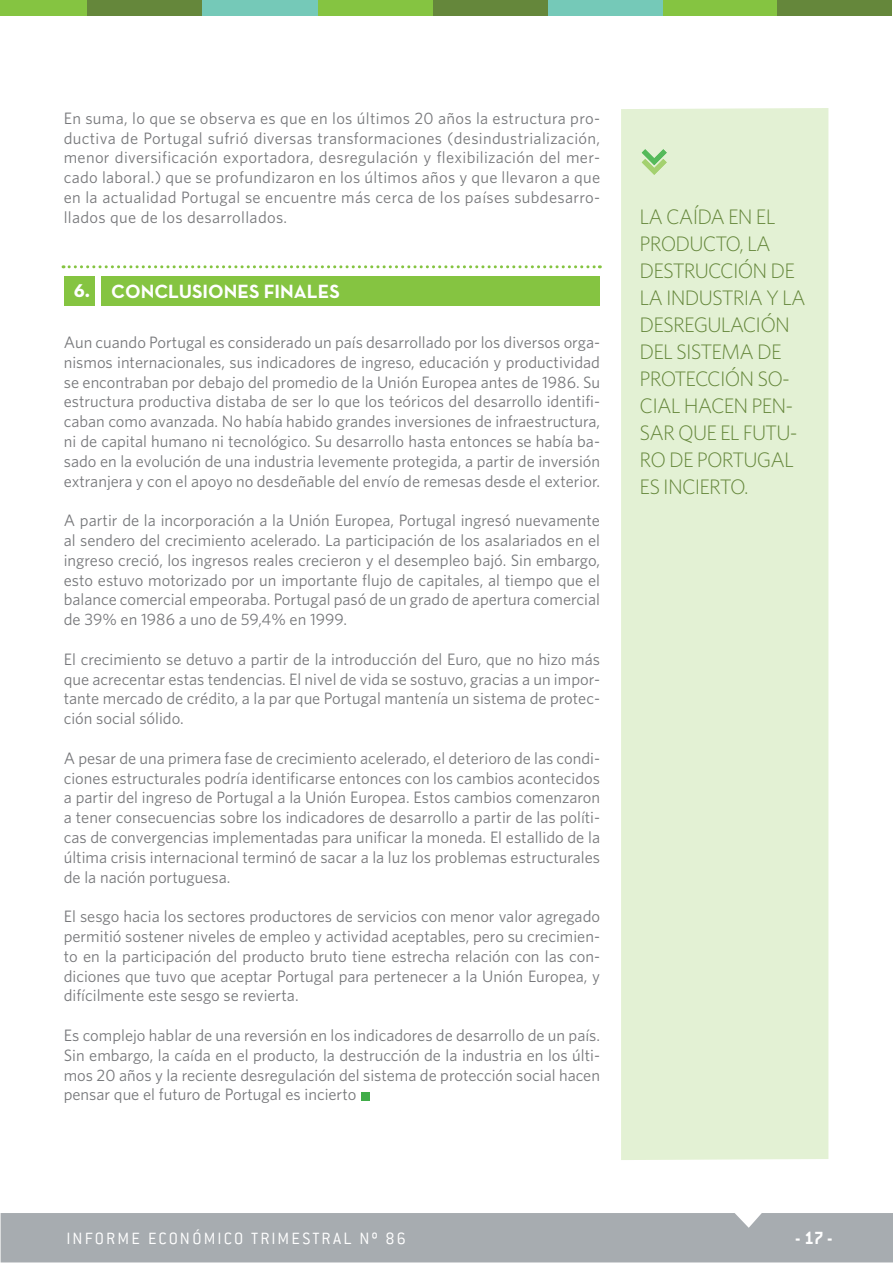
<style>
.page{position:relative;width:893px;height:1263px;background:#fff}
.page>*{position:absolute;margin:0;border:0;box-sizing:border-box;transform-origin:0 0}
.t1{font:300 21px/27px "Whitney";letter-spacing:-.04em;color:#65873b}
.t2{font:700 19.5px "Neutra Text";color:#fff}
.t3{font:700 19.5px "Conduit ITC";color:#fff}
.t4{font:300 18px "Conduit ITC";letter-spacing:.12em;color:#fff}
.t5{font:16.5px/19.8px "Whitney";color:#77787b;text-align:justify}
.s1{font-size:21px}
</style>
<div class="page">
<div style="left:1px;top:1213px;width:892px;height:49px;background:#a7acb0"></div>
<div style="left:777px;top:1px;width:115px;height:15px;background:#65873b"></div>
<div style="left:662px;top:1px;width:115px;height:15px;background:#85c441"></div>
<div style="left:548px;top:1px;width:114px;height:15px;background:#75c9b8"></div>
<div style="left:433px;top:1px;width:115px;height:15px;background:#65873b"></div>
<div style="left:318px;top:1px;width:115px;height:15px;background:#85c441"></div>
<div style="left:87px;top:1px;width:115px;height:15px;background:#65873b"></div>
<div style="left:0;top:1px;width:87px;height:15px;background:#85c441"></div>
<div style="left:202px;top:1px;width:116px;height:15px;background:#75c9b8"></div>
<div style="left:621px;top:108px;width:207px;height:1052px;background:#e3f1d4"></div>
<svg style="left:642px;top:149px;width:25px;height:26px"></svg>
<div style="left:64px;top:276px;width:31px;height:30px;background:#85c441"></div>
<div style="left:101px;top:276px;width:498px;height:30px;background:#85c441"></div>
<svg style="left:63px;top:265px;width:537px;height:3px"></svg>
<div style="left:361px;top:1092px;width:9px;height:9px;background:#41ad49"></div>
<p class="t5" style="left:64px;top:108px;width:538px">En suma, lo que se observa es que en los últimos 20 años la estructura pro&shy;ductiva de Portugal sufrió diversas transformaciones (desindustrialización, menor diversificación exportadora, desregulación y flexibilización del mer&shy;cado laboral.) que se profundizaron en los últimos años y que llevaron a que en la actualidad Portugal se encuentre más cerca de los países subdesarro&shy;llados que de los desarrollados.</p>
<p class="t2" style="left:74px;top:279px;width:268px"><span class="s1">6.</span> CONCLUSIONES FINALES</p>
<p class="t5" style="left:64px;top:332px;width:538px">Aun cuando Portugal es considerado un país desarrollado por los diversos orga&shy;nismos internacionales, sus indicadores de ingreso, educación y productividad se encontraban por debajo del promedio de la Unión Europea antes de 1986. Su estructura productiva distaba de ser lo que los teóricos del desarrollo identifi&shy;caban como avanzada. No había habido grandes inversiones de infraestructura, ni de capital humano ni tecnológico. Su desarrollo hasta entonces se había ba&shy;sado en la evolución de una industria levemente protegida, a partir de inversión extranjera y con el apoyo no desdeñable del envío de remesas desde el exterior.</p>
<p class="t5" style="left:64px;top:510px;width:538px">A partir de la incorporación a la Unión Europea, Portugal ingresó nuevamente al sendero del crecimiento acelerado. La participación de los asalariados en el ingreso creció, los ingresos reales crecieron y el desempleo bajó. Sin embargo, esto estuvo motorizado por un importante flujo de capitales, al tiempo que el balance comercial empeoraba. Portugal pasó de un grado de apertura comercial de 39% en 1986 a uno de 59,4% en 1999.</p>
<p class="t5" style="left:64px;top:649px;width:538px">El crecimiento se detuvo a partir de la introducción del Euro, que no hizo más que acrecentar estas tendencias. El nivel de vida se sostuvo, gracias a un impor&shy;tante mercado de crédito, a la par que Portugal mantenía un sistema de protec&shy;ción social sólido.</p>
<p class="t5" style="left:64px;top:748px;width:538px">A pesar de una primera fase de crecimiento acelerado, el deterioro de las condi&shy;ciones estructurales podría identificarse entonces con los cambios acontecidos a partir del ingreso de Portugal a la Unión Europea. Estos cambios comenzaron a tener consecuencias sobre los indicadores de desarrollo a partir de las políti&shy;cas de convergencias implementadas para unificar la moneda. El estallido de la última crisis internacional terminó de sacar a la luz los problemas estructurales de la nación portuguesa.</p>
<p class="t5" style="left:64px;top:906px;width:538px">El sesgo hacia los sectores productores de servicios con menor valor agregado permitió sostener niveles de empleo y actividad aceptables, pero su crecimien&shy;to en la participación del producto bruto tiene estrecha relación con las con&shy;diciones que tuvo que aceptar Portugal para pertenecer a la Unión Europea, y difícilmente este sesgo se revierta.</p>
<p class="t5" style="left:64px;top:1025px;width:538px">Es complejo hablar de una reversión en los indicadores de desarrollo de un país.<br>Sin embargo, la caída en el producto, la destrucción de la industria en los últi&shy;mos 20 años y la reciente desregulación del sistema de protección social hacen pensar que el futuro de Portugal es incierto</p>
<p class="t1" style="left:640px;top:202px;width:168px">LA CAÍDA EN EL<br>PRODUCTO, LA<br>DESTRUCCIÓN DE<br>LA INDUSTRIA Y LA<br>DESREGULACIÓN<br>DEL SISTEMA DE<br>PROTECCIÓN SO-<br>CIAL HACEN PEN-<br>SAR QUE EL FUTU-<br>RO DE PORTUGAL<br>ES INCIERTO.</p>
<p class="t4" style="left:66px;top:1228px;width:341px">INFORME ECONÓMICO TRIMESTRAL Nº 86</p>
<p class="t3" style="left:795px;top:1227px;width:39px">- 17 -</p>
</div>
